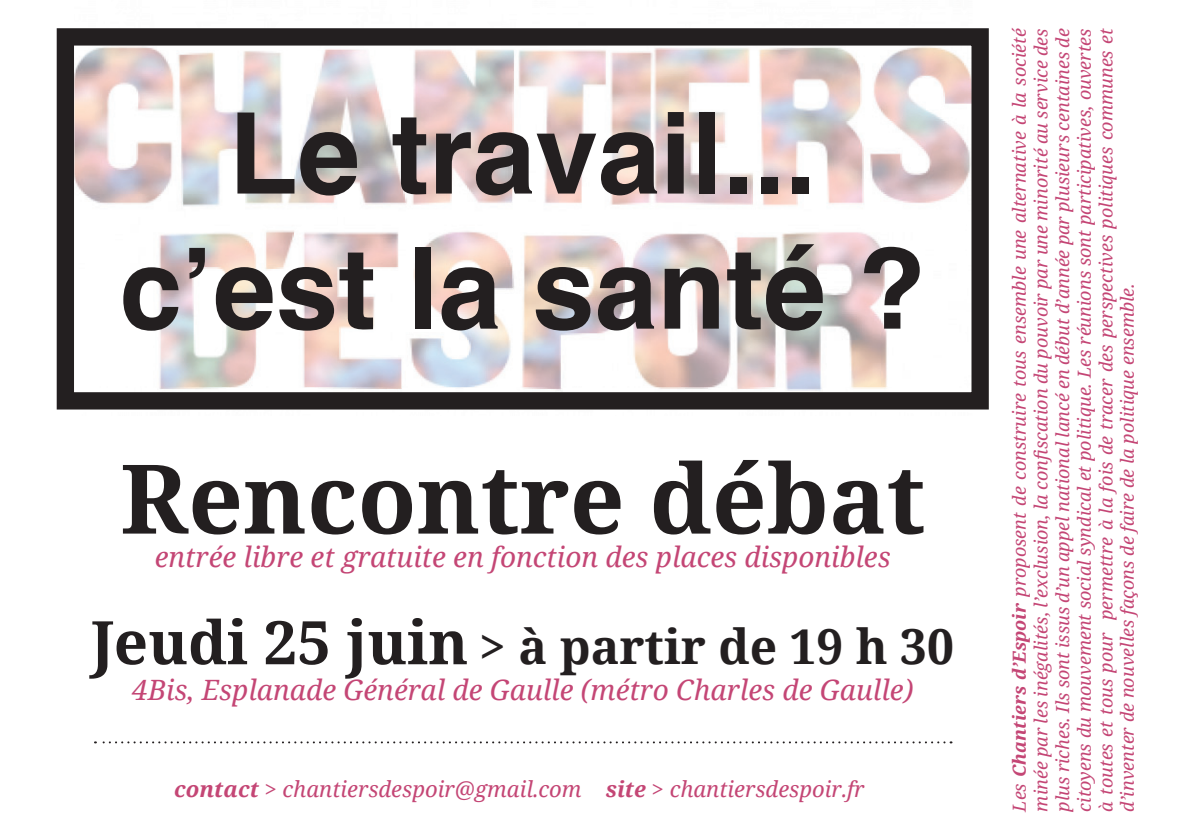
<style>
.page{position:relative;width:1191px;height:840px;background:#fff}
.page>*{position:absolute;margin:0;border:0;box-sizing:border-box;transform-origin:0 0}
.t1{font:700 112.4px/135px "Helvetica";color:#231f20;text-align:center}
.t2{font:700 96px "Noto Serif";color:#231f20}
.t3{font:700 48px "Noto Serif";color:#231f20}
.t4{font:italic 28px "Noto Serif";color:#c44675}
.t5{font:italic 22px "Noto Serif";color:#c44675}
.t6{font:italic 18px/21.6px "Noto Serif";color:#c44675;text-align:justify}
.s1{font-size:60px}
.s2{font-weight:700}
</style>
<div class="page">
<img style="left:75px;top:46px;width:895px;height:345px">
<div style="left:57px;top:28px;width:931px;height:381px;border:17px solid #231f20"></div>
<svg style="left:95px;top:741px;width:849px;height:2px"></svg>
<h1 class="t1" style="left:119px;top:88px;width:808px">Le travail... c’est la santé ?</h1>
<h2 class="t2" style="left:120px;top:431px;width:806px">Rencontre débat</h2>
<h3 class="t4" style="left:155px;top:537px;width:737px">entrée libre et gratuite en fonction des places disponibles</h3>
<h3 class="t3" style="left:92px;top:612px;width:863px"><span class="s1">Jeudi 25 juin</span> &gt; à partir de 19 h 30</h3>
<h3 class="t4" style="left:132px;top:670px;width:783px">4Bis, Esplanade Général de Gaulle (métro Charles de Gaulle)</h3>
<p class="t5" style="left:174px;top:773px;width:692px"><span class="s2">contact</span> &gt; chantiersdespoir@gmail.com <span class="s2">site</span> &gt; chantiersdespoir.fr</p>
<p class="t6" style="left:1008px;top:811px;width:784px;rotate:-90deg">Les <span class="s2">Chantiers d’Espoir</span> proposent de construire tous ensemble une alternative à la société minée par les inégalités, l’exclusion, la confiscation du pouvoir par une minorité au service des plus riches. Ils sont issus d’un appel national lancé en début d’année par plusieurs centaines de citoyens du mouvement social syndical et politique. Les réunions sont participatives, ouvertes à toutes et tous pour permettre à la fois de tracer des perspectives politiques communes et d’inventer de nouvelles façons de faire de la politique ensemble.</p>
</div>
